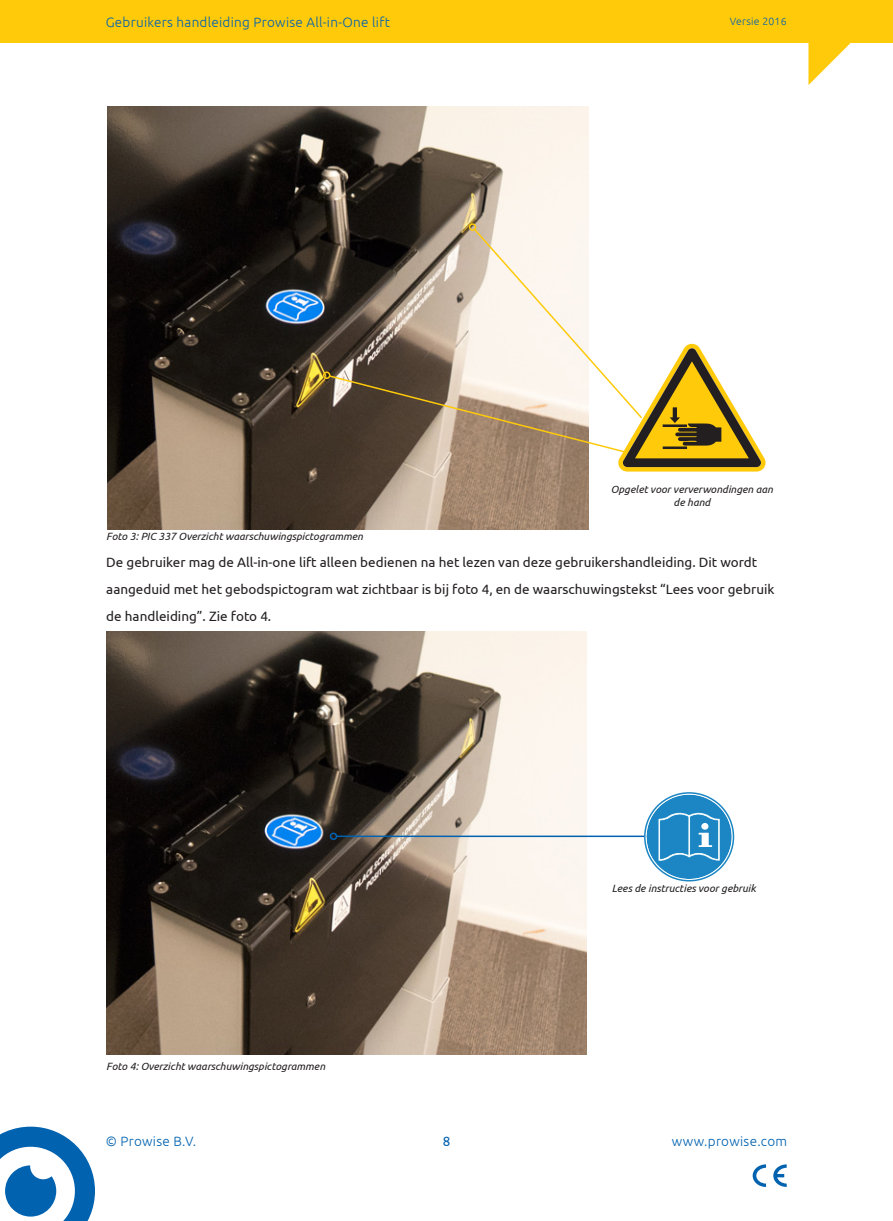
<style>
.page{position:relative;width:893px;height:1221px;background:#fff}
.page>*{position:absolute;margin:0;border:0;box-sizing:border-box;transform-origin:0 0}
.t1{font:13.5px/27px "Ubuntu";color:#231f20}
.t2{font:300 13.5px "Ubuntu";letter-spacing:.02em;color:#0162b0}
.t3{font:13.5px "Ubuntu";color:#0162b0}
.Image_Caption{font:italic 10.5px/13.5px "Ubuntu";color:#231f20;text-align:center}
.t4{font:300 10.5px "Ubuntu";letter-spacing:.02em;color:#0162b0}
</style>
<div class="page">
<div style="left:0;top:0;width:893px;height:43px;background:#feca0a"></div>
<svg style="left:808px;top:43px;width:43px;height:42px"></svg>
<svg style="left:0;top:1126px;width:95px;height:94px"></svg>
<svg style="left:753px;top:1164px;width:34px;height:22px"></svg>
<img style="left:106px;top:631px;width:480px;height:423px">
<img style="left:108px;top:106px;width:480px;height:423px">
<div style="left:469px;top:223px;width:7px;height:8px;border:2px solid #feca0a;border-radius:50%"></div>
<div style="left:323px;top:371px;width:7px;height:8px;border:2px solid #feca0a;border-radius:50%"></div>
<svg style="left:328px;top:227px;width:438px;height:244px"></svg>
<hr style="left:336px;top:835px;width:312px;height:2px;background:#0162b0">
<div style="left:330px;top:832px;width:7px;height:8px;border:2px solid #0162b0;border-radius:50%"></div>
<svg style="left:643px;top:792px;width:92px;height:90px"></svg>
<p class="t2" style="left:106px;top:14px;width:286px">Gebruikers handleiding Prowise All-in-One lift</p>
<p class="t4" style="left:730px;top:15px;width:58px">Versie 2016</p>
<p class="Image_Caption" style="left:611px;top:482px;width:164px">Opgelet voor ververwondingen aan de hand</p>
<p class="Image_Caption" style="left:106px;top:529px;width:258px">Foto 3: PIC 337 Overzicht waarschuwingspictogrammen</p>
<p class="t1" style="left:106px;top:548px;width:670px">De gebruiker mag de All-in-one lift alleen bedienen na het lezen van deze gebruikershandleiding. Dit wordt aangeduid met het gebodspictogram wat zichtbaar is bij foto 4, en de waarschuwingstekst “Lees voor gebruik de handleiding”. Zie foto 4.</p>
<p class="Image_Caption" style="left:106px;top:1059px;width:220px">Foto 4: Overzicht waarschuwingspictogrammen</p>
<p class="Image_Caption" style="left:612px;top:881px;width:146px">Lees de instructies voor gebruik</p>
<p class="t2" style="left:106px;top:1133px;width:92px">© Prowise B.V.</p>
<p class="t3" style="left:443px;top:1133px;width:9px">8</p>
<p class="t2" style="left:672px;top:1133px;width:117px">www.prowise.com</p>
</div>
